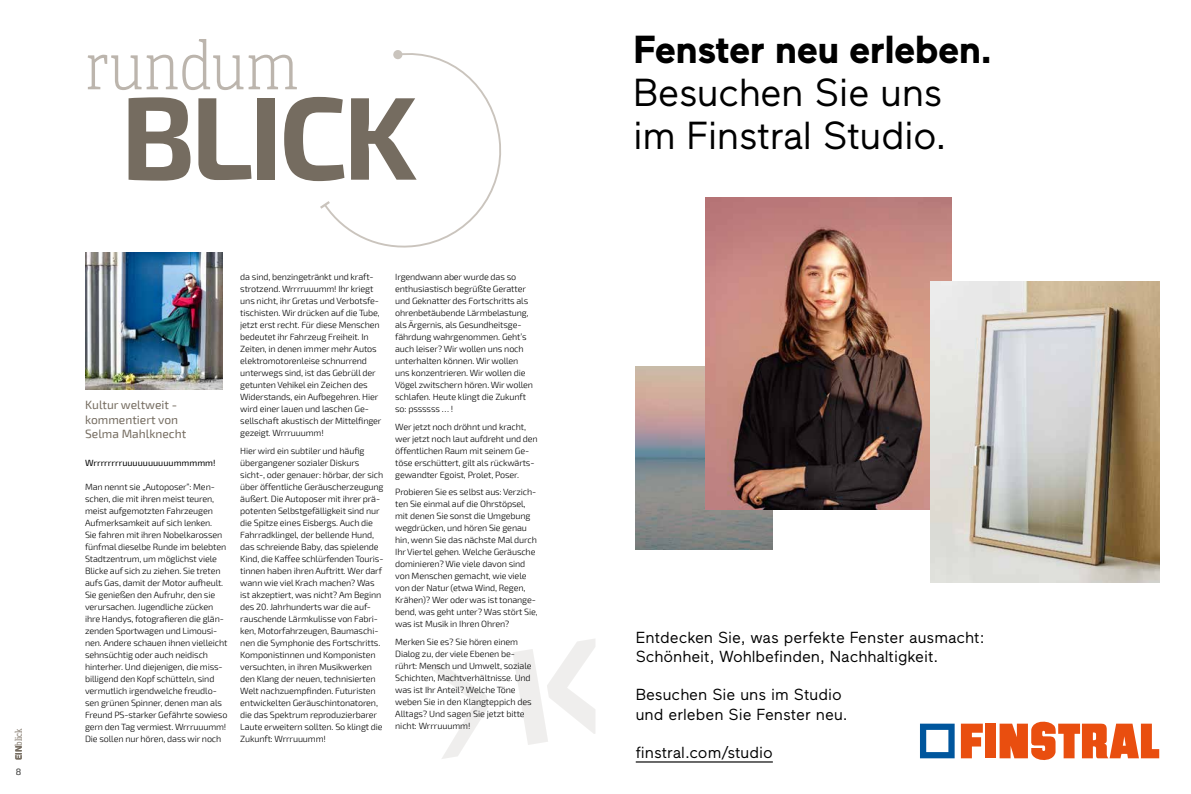
<style>
.page{position:relative;width:1191px;height:794px;background:#fff}
.page>*{position:absolute;margin:0;border:0;box-sizing:border-box;transform-origin:0 0}
.t1{font:700 117.9px "Exo 2";letter-spacing:-.04em;color:#756c60}
.t2{font:100 66.6px "Adelle Condensed";color:#bcb5ad}
.t3{font:39px/43px "Maax Finstral";letter-spacing:-.015em;color:#000}
.t4{font:700 39px "Maax Finstral";letter-spacing:-.015em;color:#000}
.t5{font:16px/19.2px "Maax Finstral";color:#000}
.t6{font:12px/14.4px "Exo 2";color:#756c60}
.t7{font:300 9px/12px "Exo 2";letter-spacing:-.015em;color:#000}
.t8{font:9px "Exo 2";color:#000}
.t9{font:300 9px "Adelle Condensed";color:#a0988e}
.t10{font:300 9px "Exo 2";color:#575756}
.s1{font-family:"Exo 2";font-weight:700;color:#756c60}
</style>
<div class="page">
<hr style="left:636px;top:761px;width:137px;height:1px;background:#000">
<svg style="left:920px;top:723px;width:34px;height:35px"></svg>
<svg style="left:999px;top:721px;width:160px;height:39px"></svg>
<div style="left:985px;top:723px;width:11px;height:35px;background:#e94e0f"></div>
<svg style="left:961px;top:723px;width:21px;height:35px"></svg>
<img style="left:636px;top:366px;width:136px;height:183px">
<img style="left:705px;top:198px;width:247px;height:311px">
<img style="left:930px;top:281px;width:229px;height:301px">
<svg style="left:513px;top:639px;width:82px;height:106px"></svg>
<svg style="left:427px;top:664px;width:61px;height:95px"></svg>
<img style="left:85px;top:252px;width:137px;height:137px">
<svg style="left:320px;top:53px;width:181px;height:195px"></svg>
<div style="left:393px;top:50px;width:10px;height:9px;background:#cac4bd;border-radius:4px"></div>
<p class="t9" style="left:13px;top:760px;width:33px;rotate:-90deg"><span class="s1">EIN</span>blick</p>
<p class="t10" style="left:16px;top:766px;width:7px">8</p>
<h2 class="t2" style="left:85px;top:26px;width:215px">rundum</h2>
<h1 class="t1" style="left:120px;top:68px;width:298px">BLICK</h1>
<h3 class="t6" style="left:85px;top:398px;width:103px">Kultur weltweit - kommentiert von<br>Selma Mahlknecht</h3>
<p class="t8" style="left:85px;top:457px;width:132px">Wrrrrrrrruuuuuuuuuummmmm!</p>
<p class="t7" style="left:85px;top:481px;width:144px">Man nennt sie „Autoposer“: Men&shy;schen, die mit ihren meist teuren, meist aufgemotzten Fahrzeugen Aufmerksamkeit auf sich lenken.<br>Sie fahren mit ihren Nobelkarossen fünfmal dieselbe Runde im belebten Stadtzentrum, um möglichst viele Blicke auf sich zu ziehen. Sie treten aufs Gas, damit der Motor aufheult.<br>Sie genießen den Aufruhr, den sie verursachen. Jugendliche zücken ihre Handys, fotografieren die glän&shy;zenden Sportwagen und Limousi&shy;nen. Andere schauen ihnen vielleicht sehnsüchtig oder auch neidisch hinterher. Und diejenigen, die miss&shy;billigend den Kopf schütteln, sind vermutlich irgendwelche freudlo&shy;sen grünen Spinner, denen man als Freund PS-starker Gefährte sowieso gern den Tag vermiest. Wrrruuumm!<br>Die sollen nur hören, dass wir noch</p>
<p class="t7" style="left:240px;top:271px;width:143px">da sind, benzingetränkt und kraft&shy;strotzend. Wrrrruuumm! Ihr kriegt uns nicht, ihr Gretas und Verbotsfe&shy;tischisten. Wir drücken auf die Tube, jetzt erst recht. Für diese Menschen bedeutet ihr Fahrzeug Freiheit. In Zeiten, in denen immer mehr Autos elektromotorenleise schnurrend unterwegs sind, ist das Gebrüll der getunten Vehikel ein Zeichen des Widerstands, ein Aufbegehren. Hier wird einer lauen und laschen Ge&shy;sellschaft akustisch der Mittelfinger gezeigt. Wrrruuumm!</p>
<p class="t7" style="left:240px;top:444px;width:145px">Hier wird ein subtiler und häufig übergangener sozialer Diskurs sicht-, oder genauer: hörbar, der sich über öffentliche Geräuscherzeugung äußert. Die Autoposer mit ihrer prä&shy;potenten Selbstgefälligkeit sind nur die Spitze eines Eisbergs. Auch die Fahrradklingel, der bellende Hund, das schreiende Baby, das spielende Kind, die Kaffee schlürfenden Touris&shy;tinnen haben ihren Auftritt. Wer darf wann wie viel Krach machen? Was ist akzeptiert, was nicht? Am Beginn des 20. Jahrhunderts war die auf&shy;rauschende Lärmkulisse von Fabri&shy;ken, Motorfahrzeugen, Baumaschi&shy;nen die Symphonie des Fortschritts.<br>Komponistinnen und Komponisten versuchten, in ihren Musikwerken den Klang der neuen, technisierten Welt nachzuempfinden. Futuristen entwickelten Geräuschintonatoren, die das Spektrum reproduzierbarer Laute erweitern sollten. So klingt die Zukunft: Wrrruuumm!</p>
<p class="t7" style="left:395px;top:271px;width:139px">Irgendwann aber wurde das so enthusiastisch begrüßte Geratter und Geknatter des Fortschritts als ohrenbetäubende Lärmbelastung, als Ärgernis, als Gesundheitsge&shy;fährdung wahrgenommen. Geht’s auch leiser? Wir wollen uns noch unterhalten können. Wir wollen uns konzentrieren. Wir wollen die<br>Vögel zwitschern hören. Wir wollen schlafen. Heute klingt die Zukunft so: pssssss … !</p>
<p class="t7" style="left:395px;top:421px;width:144px">Wer jetzt noch dröhnt und kracht, wer jetzt noch laut aufdreht und den öffentlichen Raum mit seinem Ge&shy;töse erschüttert, gilt als rückwärts&shy;gewandter Egoist, Prolet, Poser.</p>
<p class="t7" style="left:395px;top:486px;width:144px">Probieren Sie es selbst aus: Verzich&shy;ten Sie einmal auf die Ohrstöpsel, mit denen Sie sonst die Umgebung wegdrücken, und hören Sie genau hin, wenn Sie das nächste Mal durch Ihr Viertel gehen. Welche Geräusche dominieren? Wie viele davon sind von Menschen gemacht, wie viele von der Natur (etwa Wind, Regen, Krähen)? Wer oder was ist tonange&shy;bend, was geht unter? Was stört Sie, was ist Musik in Ihren Ohren?</p>
<p class="t7" style="left:395px;top:636px;width:138px">Merken Sie es? Sie hören einem<br>Dialog zu, der viele Ebenen be&shy;rührt: Mensch und Umwelt, soziale<br>Schichten, Machtverhältnisse. Und was ist Ihr Anteil? Welche Töne weben Sie in den Klangteppich des<br>Alltags? Und sagen Sie jetzt bitte nicht: Wrrruuumm!</p>
<h3 class="t4" style="left:633px;top:21px;width:360px">Fenster neu erleben.</h3>
<h3 class="t3" style="left:633px;top:68px;width:315px">Besuchen Sie uns im Finstral Studio.</h3>
<h3 class="t5" style="left:636px;top:626px;width:350px">Entdecken Sie, was perfekte Fenster ausmacht:<br>Schönheit, Wohlbefinden, Nachhaltigkeit.</h3>
<h3 class="t5" style="left:636px;top:684px;width:213px">Besuchen Sie uns im Studio und erleben Sie Fenster neu.</h3>
<h3 class="t5" style="left:636px;top:741px;width:139px">finstral.com/studio</h3>
</div>
